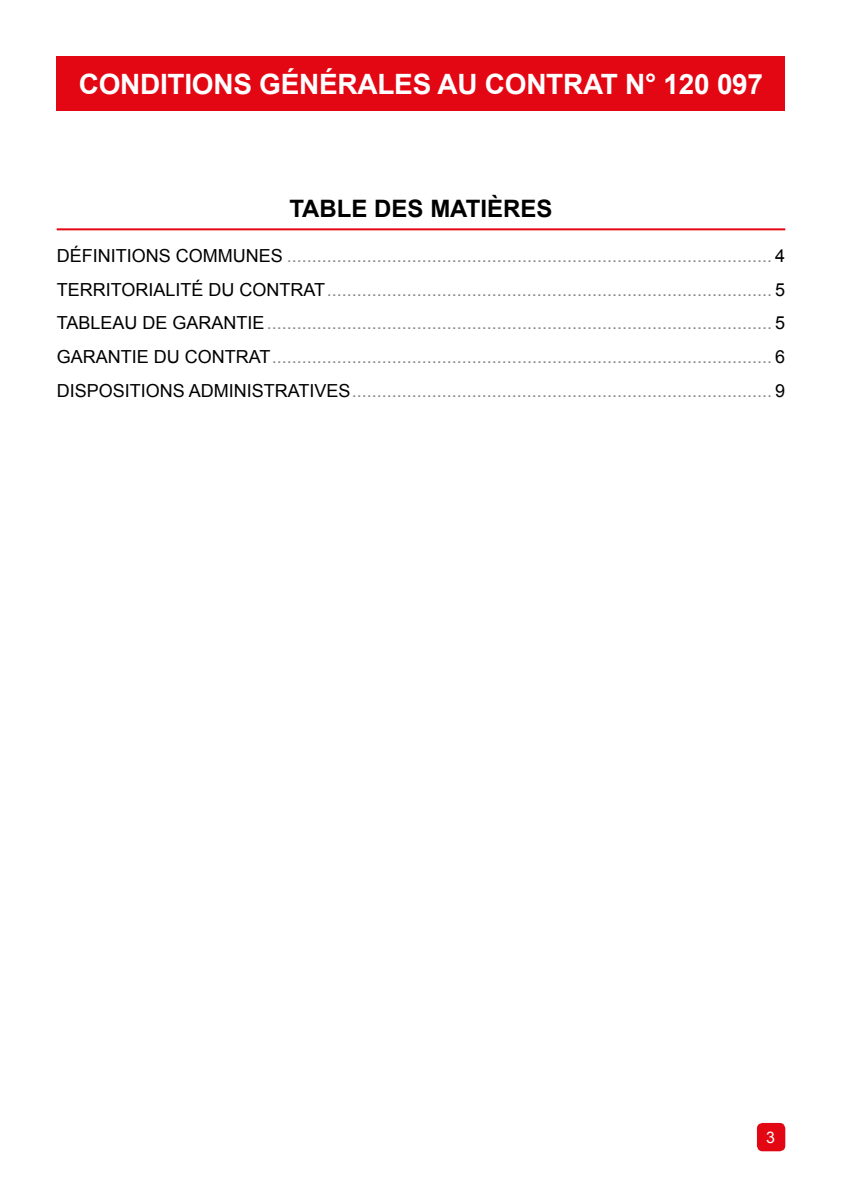
<style>
.page{position:relative;width:842px;height:1191px;background:#fff}
.page>*{position:absolute;margin:0;border:0;box-sizing:border-box;transform-origin:0 0}
.t1{font:700 28px "Arial";letter-spacing:-.01em;color:#fff}
.t2{font:700 24px "Arial";color:#000}
.t3{font:18px/33.6px "Arial";color:#878787;text-align:justify}
.t4{font:16px "Arial";color:#fff}
.s1{color:#000}
</style>
<div class="page">
<div style="left:757px;top:1123px;width:28px;height:28px;background:#e30613;border-radius:6px"></div>
<hr style="left:57px;top:228px;width:728px;height:2px;background:#e30613">
<div style="left:57px;top:57px;width:728px;height:54px;background:#e30613"></div>
<h1 class="t1" style="left:79px;top:66px;width:686px">CONDITIONS GÉNÉRALES AU CONTRAT N° 120 097</h1>
<h2 class="t2" style="left:289px;top:193px;width:265px">TABLE DES MATIÈRES</h2>
<p class="t3" style="left:57px;top:239px;width:730px"><span class="s1">DÉFINITIONS COMMUNES</span> ................................................................................................. <span class="s1">4<br>TERRITORIALITÉ DU CONTRAT</span>......................................................................................... <span class="s1">5<br>TABLEAU DE GARANTIE</span>..................................................................................................... <span class="s1">5<br>GARANTIE DU CONTRAT</span>.................................................................................................... <span class="s1">6<br>DISPOSITIONS ADMINISTRATIVES</span>.................................................................................... <span class="s1">9</span></p>
<p class="t4" style="left:766px;top:1126px;width:10px">3</p>
</div>
